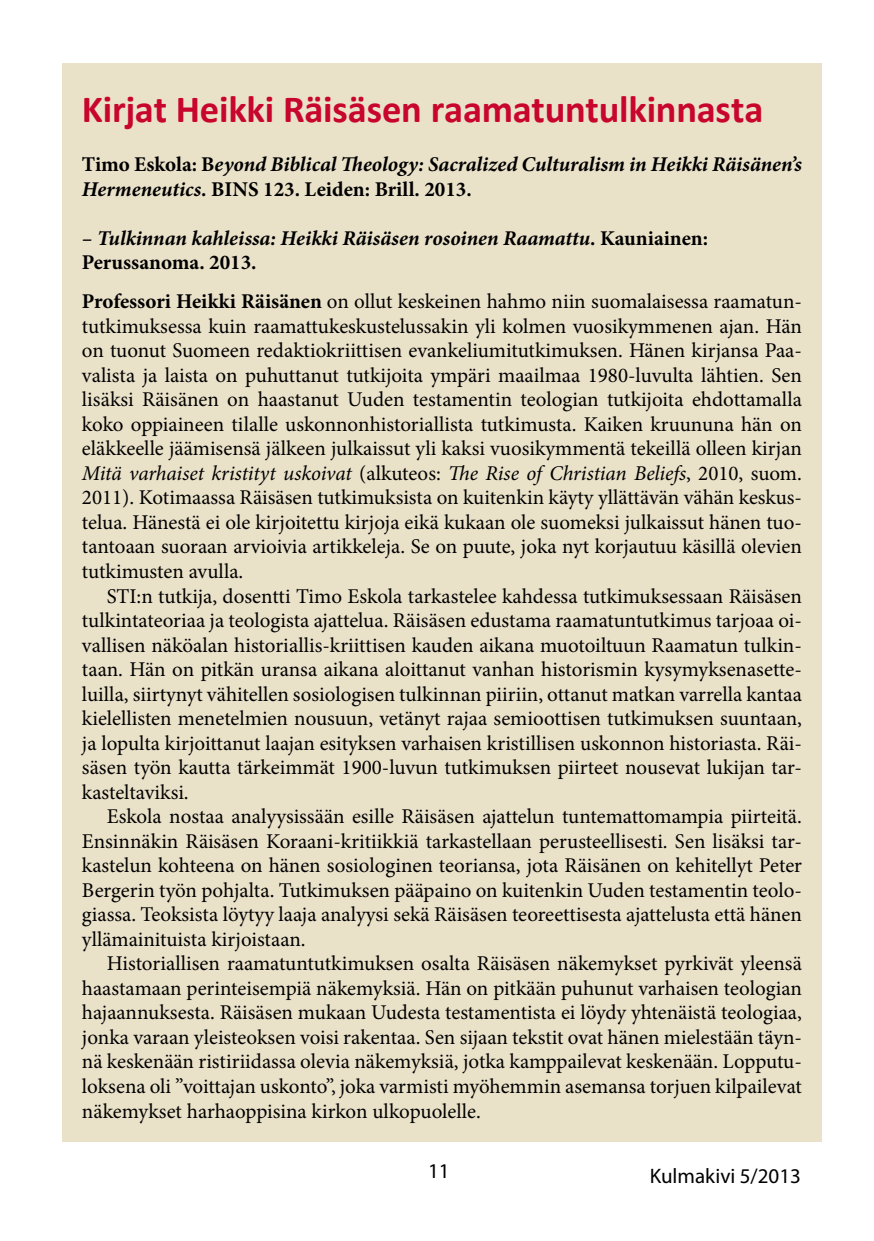
<style>
.page{position:relative;width:874px;height:1241px;background:#fff}
.page>*{position:absolute;margin:0;border:0;box-sizing:border-box;transform-origin:0 0}
.t1{font:700 38.5px "Calibri";letter-spacing:-.005em;color:#c8052d}
.t2{font:21px/24.5px "Minion Pro";color:#000;text-align:justify}
.t3{font:italic 700 21px/24.5px "Minion Pro";letter-spacing:-.005em;color:#000}
.t4{font:21px "Myriad Pro";color:#000}
.s1{font-style:normal}
.s2{font-weight:700}
.s3{font-style:italic}
</style>
<div class="page">
<div style="left:62px;top:63px;width:759px;height:1078px;background:#eae1c9"></div>
<h1 class="t1" style="left:82px;top:85px;width:682px">Kirjat Heikki Räisäsen raamatuntulkinnasta</h1>
<p class="t3" style="left:82px;top:152px;width:721px"><span class="s1">Timo Eskola: B</span>eyond Biblical Theology: Sacralized Culturalism in Heikki Räisänen’s<br>Hermeneutics<span class="s1">. BINS 123. Leiden: Brill. 2013.</span></p>
<p class="t3" style="left:82px;top:225px;width:627px">– Tulkinnan kahleissa: Heikki Räisäsen rosoinen Raamattu<span class="s1">. Kauniainen:<br>Perussanoma. 2013.</span></p>
<p class="t2" style="left:82px;top:289px;width:721px"><span class="s2">Professori Heikki Räisänen</span> on ollut keskeinen hahmo niin suomalaisessa raamatun&shy;tutkimuksessa kuin raamattukeskustelussakin yli kolmen vuosikymmenen ajan. Hän on tuonut Suomeen redaktiokriittisen evankeliumitutkimuksen. Hänen kirjansa Paa&shy;valista ja laista on puhuttanut tutkijoita ympäri maailmaa 1980-luvulta lähtien. Sen lisäksi Räisänen on haastanut Uuden testamentin teologian tutkijoita ehdottamalla koko oppiaineen tilalle uskonnonhistoriallista tutkimusta. Kaiken kruununa hän on eläkkeelle jäämisensä jälkeen julkaissut yli kaksi vuosikymmentä tekeillä olleen kirjan <span class="s3">Mitä varhaiset kristityt uskoivat</span> (alkuteos: <span class="s3">The Rise of Christian Beliefs</span>, 2010, suom.<br>2011). Kotimaassa Räisäsen tutkimuksista on kuitenkin käyty yllättävän vähän keskus&shy;telua. Hänestä ei ole kirjoitettu kirjoja eikä kukaan ole suomeksi julkaissut hänen tuo&shy;tantoaan suoraan arvioivia artikkeleja. Se on puute, joka nyt korjautuu käsillä olevien tutkimusten avulla.</p>
<p class="t2" style="left:82px;top:583px;width:721px;text-indent:25px">STI:n tutkija, dosentti Timo Eskola tarkastelee kahdessa tutkimuksessaan Räisäsen tulkintateoriaa ja teologista ajattelua. Räisäsen edustama raamatuntutkimus tarjoaa oi&shy;vallisen näköalan historiallis-kriittisen kauden aikana muotoiltuun Raamatun tulkin&shy;taan. Hän on pitkän uransa aikana aloittanut vanhan historismin kysymyksenasette&shy;luilla, siirtynyt vähitellen sosiologisen tulkinnan piiriin, ottanut matkan varrella kantaa kielellisten menetelmien nousuun, vetänyt rajaa semioottisen tutkimuksen suuntaan, ja lopulta kirjoittanut laajan esityksen varhaisen kristillisen uskonnon historiasta. Räi&shy;säsen työn kautta tärkeimmät 1900-luvun tutkimuksen piirteet nousevat lukijan tar&shy;kasteltaviksi.</p>
<p class="t2" style="left:82px;top:804px;width:721px;text-indent:25px">Eskola nostaa analyysissään esille Räisäsen ajattelun tuntemattomampia piirteitä.<br>Ensinnäkin Räisäsen Koraani-kritiikkiä tarkastellaan perusteellisesti. Sen lisäksi tar&shy;kastelun kohteena on hänen sosiologinen teoriansa, jota Räisänen on kehitellyt Peter Bergerin työn pohjalta. Tutkimuksen pääpaino on kuitenkin Uuden testamentin teolo&shy;giassa. Teoksista löytyy laaja analyysi sekä Räisäsen teoreettisesta ajattelusta että hänen yllämainituista kirjoistaan.</p>
<p class="t2" style="left:82px;top:951px;width:721px;text-indent:25px">Historiallisen raamatuntutkimuksen osalta Räisäsen näkemykset pyrkivät yleensä haastamaan perinteisempiä näkemyksiä. Hän on pitkään puhunut varhaisen teologian hajaannuksesta. Räisäsen mukaan Uudesta testamentista ei löydy yhtenäistä teologiaa, jonka varaan yleisteoksen voisi rakentaa. Sen sijaan tekstit ovat hänen mielestään täyn&shy;nä keskenään ristiriidassa olevia näkemyksiä, jotka kamppailevat keskenään. Lopputu&shy;loksena oli ”voittajan uskonto”, joka varmisti myöhemmin asemansa torjuen kilpailevat näkemykset harhaoppisina kirkon ulkopuolelle.</p>
<p class="t4" style="left:428px;top:1158px;width:23px">11</p>
<p class="t4" style="left:649px;top:1162px;width:153px">Kulmakivi 5/2013</p>
</div>
